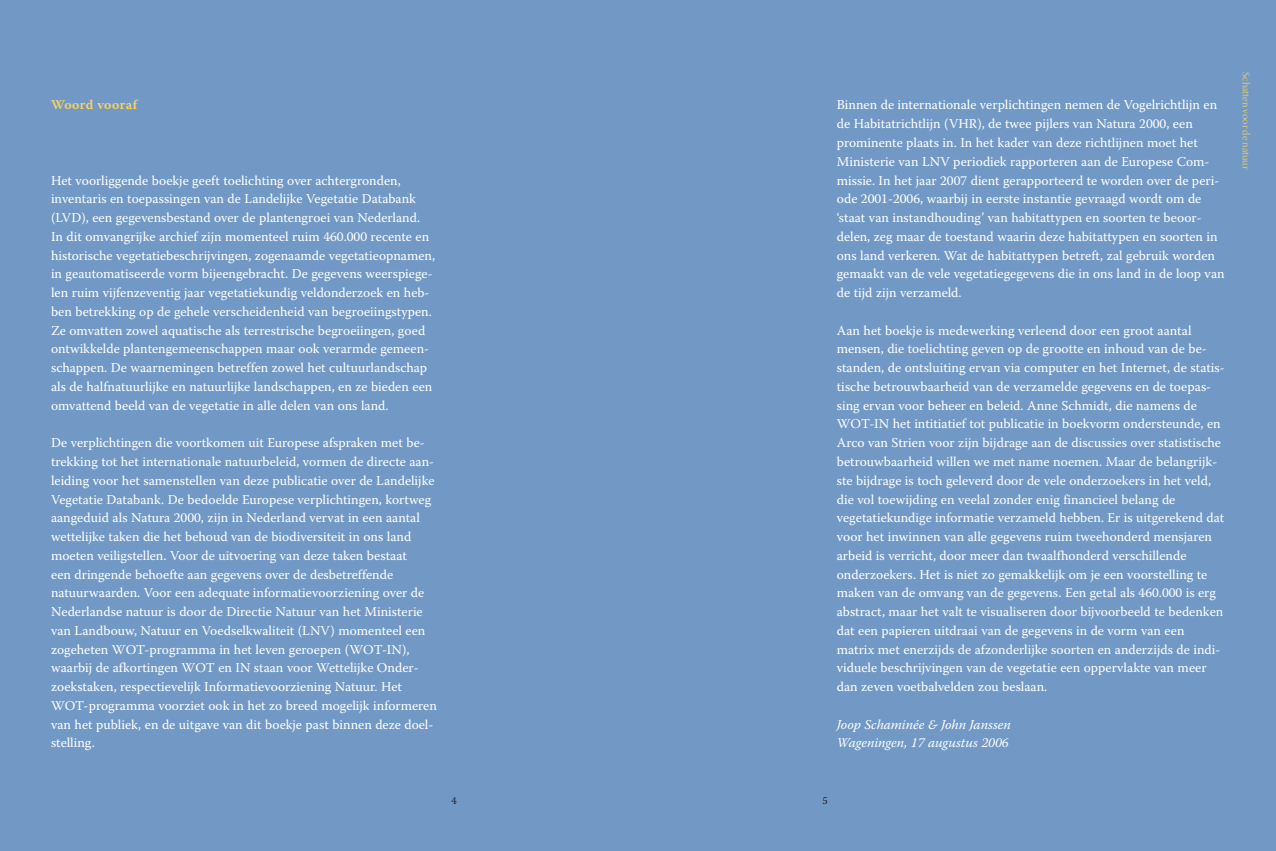
<style>
.page{position:relative;width:1276px;height:851px;background:#fff}
.page>*{position:absolute;margin:0;border:0;box-sizing:border-box;transform-origin:0 0}
.t1{font:13.5px/18.8px "Warnock Pro";color:#fff}
.t2{font:italic 13.5px/18.8px "Warnock Pro";color:#fff}
.t3{font:600 13.5px "Warnock Pro";letter-spacing:.025em;color:#ffd457}
.t4{font:10.5px "Warnock Pro Light Disp";color:#ffd457}
.t5{font:10.5px "Warnock Pro";color:#231f20}
</style>
<div class="page">
<div style="left:0;top:0;width:1276px;height:850px;background:#7299c6"></div>
<p class="t3" style="left:51px;top:100px;width:88px">Woord vooraf</p>
<p class="t1" style="left:51px;top:172px;width:385px">Het voorliggende boekje geeft toelichting over achtergronden, inventaris en toepassingen van de Landelijke Vegetatie Databank (LVD), een gegevensbestand over de plantengroei van Nederland.<br>In dit omvangrijke archief zijn momenteel ruim 460.000 recente en historische vegetatiebeschrijvingen, zogenaamde vegetatieopnamen, in geautomatiseerde vorm bijeengebracht. De gegevens weerspiege&shy;len ruim vijfenzeventig jaar vegetatiekundig veldonderzoek en heb&shy;ben betrekking op de gehele verscheidenheid van begroeiingstypen.<br>Ze omvatten zowel aquatische als terrestrische begroeiingen, goed ontwikkelde plantengemeenschappen maar ook verarmde gemeen&shy;schappen. De waarnemingen betreffen zowel het cultuurlandschap als de halfnatuurlijke en natuurlijke landschappen, en ze bieden een omvattend beeld van de vegetatie in alle delen van ons land.</p>
<p class="t1" style="left:51px;top:434px;width:387px">De verplichtingen die voortkomen uit Europese afspraken met be&shy;trekking tot het internationale natuurbeleid, vormen de directe aan&shy;leiding voor het samenstellen van deze publicatie over de Landelijke Vegetatie Databank. De bedoelde Europese verplichtingen, kortweg aangeduid als Natura 2000, zijn in Nederland vervat in een aantal wettelijke taken die het behoud van de biodiversiteit in ons land moeten veiligstellen. Voor de uitvoering van deze taken bestaat<br>een dringende behoefte aan gegevens over de desbetreffende natuurwaarden. Voor een adequate informatievoorziening over de Nederlandse natuur is door de Directie Natuur van het Ministerie van Landbouw, Natuur en Voedselkwaliteit (LNV) momenteel een zogeheten WOT-programma in het leven geroepen (WOT-IN), waarbij de afkortingen WOT en IN staan voor Wettelijke Onder&shy;zoekstaken, respectievelijk Informatievoorziening Natuur. Het WOT-programma voorziet ook in het zo breed mogelijk informeren van het publiek, en de uitgave van dit boekje past binnen deze doel&shy;stelling.</p>
<p class="t1" style="left:837px;top:97px;width:389px">Binnen de internationale verplichtingen nemen de Vogelrichtlijn en de Habitatrichtlijn (VHR), de twee pijlers van Natura 2000, een prominente plaats in. In het kader van deze richtlijnen moet het Ministerie van LNV periodiek rapporteren aan de Europese Com&shy;missie. In het jaar 2007 dient gerapporteerd te worden over de peri&shy;ode 2001-2006, waarbij in eerste instantie gevraagd wordt om de ‘staat van instandhouding’ van habitattypen en soorten te beoor&shy;delen, zeg maar de toestand waarin deze habitattypen en soorten in ons land verkeren. Wat de habitattypen betreft, zal gebruik worden gemaakt van de vele vegetatiegegevens die in ons land in de loop van de tijd zijn verzameld.</p>
<p class="t1" style="left:837px;top:322px;width:389px">Aan het boekje is medewerking verleend door een groot aantal mensen, die toelichting geven op de grootte en inhoud van de be&shy;standen, de ontsluiting ervan via computer en het Internet, de statis&shy;tische betrouwbaarheid van de verzamelde gegevens en de toepas&shy;sing ervan voor beheer en beleid. Anne Schmidt, die namens de WOT-IN het intitiatief tot publicatie in boekvorm ondersteunde, en Arco van Strien voor zijn bijdrage aan de discussies over statistische betrouwbaarheid willen we met name noemen. Maar de belangrijk&shy;ste bijdrage is toch geleverd door de vele onderzoekers in het veld, die vol toewijding en veelal zonder enig financieel belang de vegetatiekundige informatie verzameld hebben. Er is uitgerekend dat voor het inwinnen van alle gegevens ruim tweehonderd mensjaren arbeid is verricht, door meer dan twaalfhonderd verschillende onderzoekers. Het is niet zo gemakkelijk om je een voorstelling te maken van de omvang van de gegevens. Een getal als 460.000 is erg abstract, maar het valt te visualiseren door bijvoorbeeld te bedenken dat een papieren uitdraai van de gegevens in de vorm van een matrix met enerzijds de afzonderlijke soorten en anderzijds de indi&shy;viduele beschrijvingen van de vegetatie een oppervlakte van meer dan zeven voetbalvelden zou beslaan.</p>
<p class="t2" style="left:837px;top:716px;width:175px">Joop Schaminée &amp; John Janssen<br>Wageningen, 17 augustus 2006</p>
<p class="t4" style="left:1250px;top:72px;width:98px;rotate:90deg">Schatten voor de natuur</p>
<p class="t5" style="left:451px;top:796px;width:7px">4</p>
<p class="t5" style="left:822px;top:796px;width:7px">5</p>
</div>
